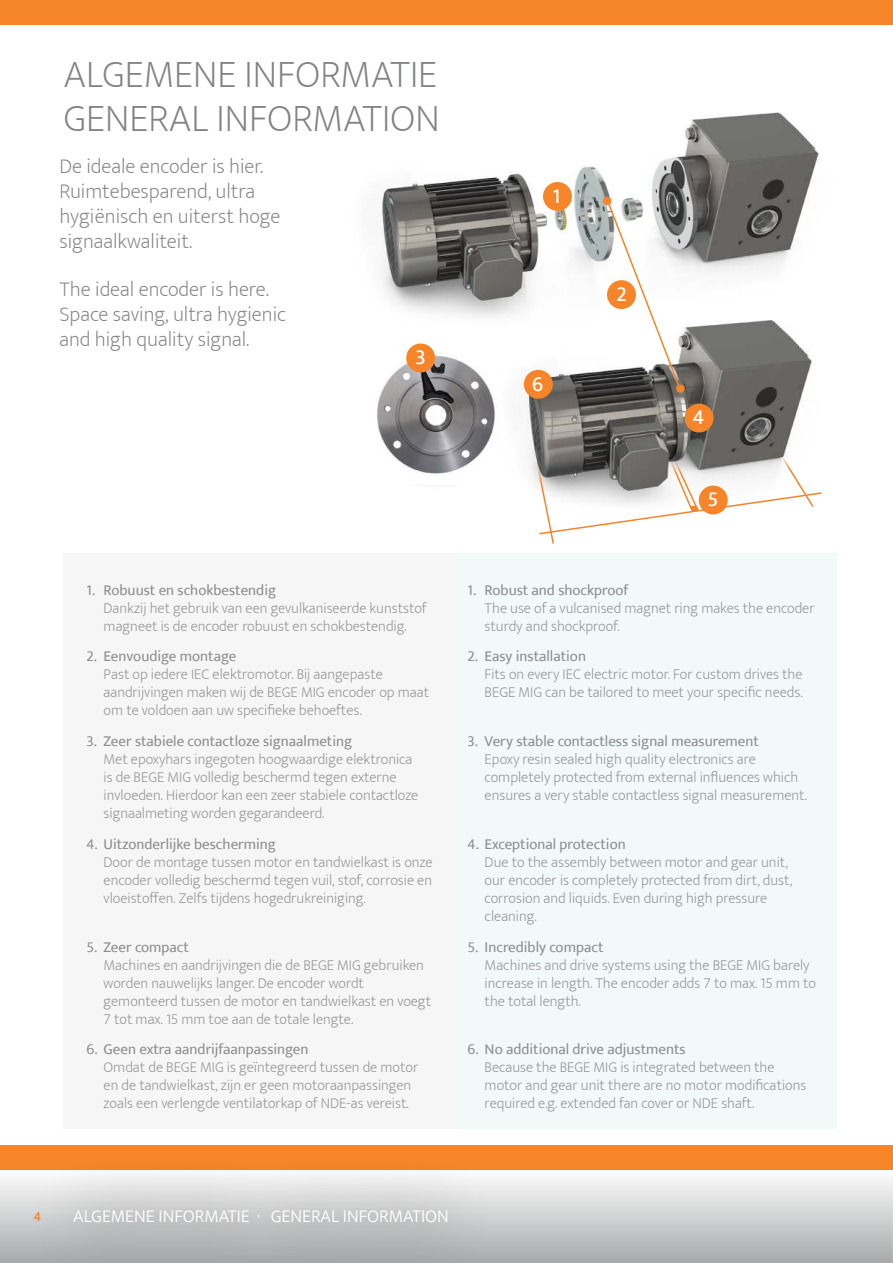
<style>
.page{position:relative;width:893px;height:1263px;background:#fff}
.page>*{position:absolute;margin:0;border:0;box-sizing:border-box;transform-origin:0 0}
.t1{font:200 39px "Ek Mukta";color:#808284}
.t2{font:200 21px/25.2px "Ek Mukta";color:#808284}
.t3{font:500 21px "Ek Mukta";color:#fff}
.t4{font:300 18px "Ek Mukta";color:#fff}
.t5{font:200 15px/18px "Ek Mukta";color:#8c8d90}
.t6{font:15px "Ek Mukta";color:#8c8d90}
.t7{font:500 13.5px "Ek Mukta";color:#f68428}
</style>
<div class="page">
<img style="left:377px;top:112px;width:442px;height:371px">
<div style="left:0;top:1145px;width:893px;height:25px;background:#f68428"></div>
<div style="left:26px;top:1158px;width:471px;height:105px;background:#221f1f;opacity:.38"></div>
<div style="left:0;top:0;width:893px;height:24px;background:#f68428"></div>
<div style="left:64px;top:554px;width:393px;height:575px;background:#f6f6f6"></div>
<div style="left:456px;top:554px;width:381px;height:575px;background:#f2f9f9"></div>
<svg style="left:606px;top:199px;width:76px;height:191px"></svg>
<div style="left:603px;top:196px;width:8px;height:9px;background:#f68428;border-radius:50%"></div>
<svg style="left:676px;top:384px;width:9px;height:9px"></svg>
<svg style="left:536px;top:454px;width:286px;height:90px"></svg>
<div style="left:543px;top:182px;width:29px;height:29px;background:#f68428;border-radius:50%"></div>
<div style="left:607px;top:280px;width:29px;height:29px;background:#f68428;border-radius:50%"></div>
<div style="left:406px;top:343px;width:29px;height:29px;background:#f68428;border-radius:50%"></div>
<div style="left:685px;top:404px;width:28px;height:28px;background:#f68428;border-radius:50%"></div>
<div style="left:699px;top:486px;width:29px;height:28px;background:#f68428;border-radius:50%"></div>
<div style="left:524px;top:370px;width:29px;height:29px;background:#f68428;border-radius:50%"></div>
<h1 class="t1" style="left:64px;top:55px;width:375px">ALGEMENE INFORMATIE</h1>
<h1 class="t1" style="left:64px;top:99px;width:378px">GENERAL INFORMATION</h1>
<h2 class="t2" style="left:59px;top:154px;width:223px">De ideale encoder is hier.<br>Ruimtebesparend, ultra hygiënisch en uiterst hoge signaalkwaliteit.</h2>
<h2 class="t2" style="left:59px;top:277px;width:228px">The ideal encoder is here.<br>Space saving, ultra hygienic and high quality signal.</h2>
<h2 class="t3" style="left:415px;top:349px;width:12px">3</h2>
<p class="t6" style="left:87px;top:581px;width:191px">1. Robuust en schokbestendig</p>
<p class="t5" style="left:104px;top:599px;width:325px">Dankzij het gebruik van een gevulkaniseerde kunststof magneet is de encoder robuust en schokbestendig.</p>
<p class="t6" style="left:87px;top:647px;width:151px">2. Eenvoudige montage</p>
<p class="t5" style="left:104px;top:666px;width:327px">Past op iedere IEC elektromotor. Bij aangepaste aandrijvingen maken wij de BEGE MIG encoder op maat om te voldoen aan uw specifieke behoeftes.</p>
<p class="t6" style="left:87px;top:732px;width:267px">3. Zeer stabiele contactloze signaalmeting</p>
<p class="t5" style="left:104px;top:751px;width:316px">Met epoxyhars ingegoten hoogwaardige elektronica is de BEGE MIG volledig beschermd tegen externe invloeden. Hierdoor kan een zeer stabiele contactloze signaalmeting worden gegarandeerd.</p>
<p class="t6" style="left:87px;top:835px;width:191px">4. Uitzonderlijke bescherming</p>
<p class="t5" style="left:104px;top:853px;width:331px;text-align:justify">Door de montage tussen motor en tandwielkast is onze encoder volledig beschermd tegen vuil, stof, corrosie en vloeistoffen. Zelfs tijdens hogedrukreiniging.</p>
<p class="t6" style="left:87px;top:938px;width:104px">5. Zeer compact</p>
<p class="t5" style="left:104px;top:956px;width:329px">Machines en aandrijvingen die de BEGE MIG gebruiken worden nauwelijks langer. De encoder wordt gemonteerd tussen de motor en tandwielkast en voegt 7 tot max. 15 mm toe aan de totale lengte.</p>
<p class="t6" style="left:87px;top:1040px;width:223px">6. Geen extra aandrijfaanpassingen</p>
<p class="t5" style="left:104px;top:1059px;width:316px">Omdat de BEGE MIG is geïntegreerd tussen de motor en de tandwielkast, zijn er geen motoraanpassingen zoals een verlengde ventilatorkap of NDE-as vereist.</p>
<h2 class="t3" style="left:552px;top:187px;width:9px">1</h2>
<h2 class="t3" style="left:532px;top:375px;width:13px">6</h2>
<h2 class="t3" style="left:616px;top:285px;width:12px">2</h2>
<h2 class="t3" style="left:693px;top:409px;width:13px">4</h2>
<h2 class="t3" style="left:707px;top:491px;width:12px">5</h2>
<p class="t6" style="left:468px;top:581px;width:162px">1. Robust and shockproof</p>
<p class="t5" style="left:485px;top:599px;width:332px">The use of a vulcanised magnet ring makes the encoder sturdy and shockproof.</p>
<p class="t6" style="left:468px;top:647px;width:120px">2. Easy installation</p>
<p class="t5" style="left:485px;top:666px;width:319px">Fits on every IEC electric motor. For custom drives the<br>BEGE MIG can be tailored to meet your specific needs.</p>
<p class="t6" style="left:468px;top:732px;width:293px">3. Very stable contactless signal measurement</p>
<p class="t5" style="left:485px;top:751px;width:324px">Epoxy resin sealed high quality electronics are completely protected from external influences which ensures a very stable contactless signal measurement.</p>
<p class="t6" style="left:468px;top:835px;width:160px">4. Exceptional protection</p>
<p class="t5" style="left:485px;top:853px;width:309px">Due to the assembly between motor and gear unit, our encoder is completely protected from dirt, dust, corrosion and liquids. Even during high pressure cleaning.</p>
<p class="t6" style="left:468px;top:938px;width:137px">5. Incredibly compact</p>
<p class="t5" style="left:485px;top:956px;width:333px">Machines and drive systems using the BEGE MIG barely increase in length. The encoder adds 7 to max. 15 mm to the total length.</p>
<p class="t6" style="left:468px;top:1040px;width:219px">6. No additional drive adjustments</p>
<p class="t5" style="left:485px;top:1059px;width:323px">Because the BEGE MIG is integrated between the motor and gear unit there are no motor modifications required e.g. extended fan cover or NDE shaft.</p>
<p class="t7" style="left:34px;top:1210px;width:9px">4</p>
<p class="t4" style="left:73px;top:1207px;width:377px">ALGEMENE INFORMATIE · GENERAL INFORMATION</p>
</div>
